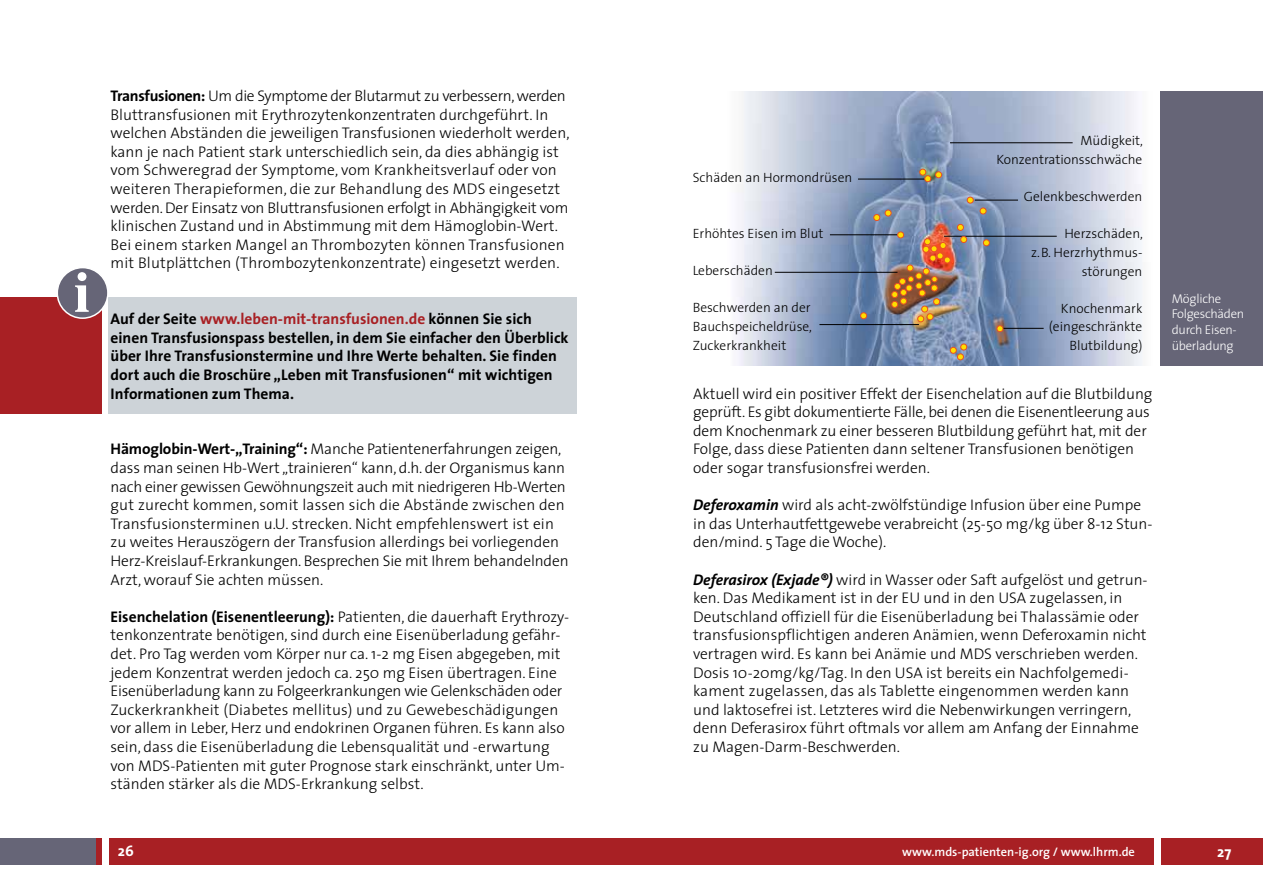
<style>
.page{position:relative;width:1263px;height:893px;background:#fff}
.page>*{position:absolute;margin:0;border:0;box-sizing:border-box;transform-origin:0 0}
.t1{font:700 57.45px "Times";color:#fff}
.t2{font:300 15.45px/18.6px "The Sans";color:#000}
.t3{font:700 15.45px/18.6px "The Sans";color:#000}
.t4{font:700 15px "The Sans";color:#fff}
.t5{font:300 13.5px/18.6px "The Sans";color:#000;text-align:right}
.t6{font:300 12.75px/15.8px "The Sans";letter-spacing:-.02em;color:#fff}
.t7{font:600 12.45px "The Sans";color:#fff}
.s1{font-weight:700}
.s2{color:#a82024}
.s3{font-weight:700;font-style:italic}
</style>
<div class="page">
<div style="left:0;top:838px;width:1263px;height:27px;background:#a82024"></div>
<div style="left:102px;top:833px;width:6px;height:38px;background:#fff"></div>
<div style="left:1155px;top:833px;width:6px;height:38px;background:#fff"></div>
<div style="left:0;top:838px;width:95px;height:27px;background:#666577"></div>
<div style="left:0;top:298px;width:102px;height:116px;background:#a82024"></div>
<div style="left:108px;top:298px;width:468px;height:116px;background:#cdd3d8"></div>
<div style="left:57px;top:268px;width:51px;height:50px;background:#666577;border-radius:50%"></div>
<div style="left:57px;top:267px;width:52px;height:52px;border:2px solid #fff;border-radius:50%"></div>
<img style="left:736px;top:91px;width:406px;height:274px">
<div style="left:1161px;top:91px;width:102px;height:274px;background:#666577"></div>
<hr style="left:858px;top:179px;width:67px;height:1px;background:#000">
<hr style="left:830px;top:234px;width:67px;height:1px;background:#000">
<hr style="left:775px;top:272px;width:122px;height:1px;background:#000">
<hr style="left:819px;top:324px;width:100px;height:1px;background:#000">
<hr style="left:950px;top:142px;width:123px;height:1px;background:#000">
<hr style="left:975px;top:200px;width:43px;height:1px;background:#000">
<hr style="left:944px;top:236px;width:113px;height:1px;background:#000">
<hr style="left:1000px;top:328px;width:44px;height:1px;background:#000">
<div style="left:935px;top:172px;width:7px;height:6px;background:#fd0;border-radius:50%"></div>
<div style="left:935px;top:172px;width:7px;height:6px;border:1px solid #e85124;border-radius:50%"></div>
<svg style="left:920px;top:169px;width:11px;height:13px"></svg>
<div style="left:919px;top:169px;width:7px;height:6px;border:1px solid #e85124;border-radius:50%"></div>
<svg style="left:967px;top:197px;width:6px;height:6px"></svg>
<svg style="left:980px;top:208px;width:6px;height:6px"></svg>
<svg style="left:997px;top:326px;width:6px;height:6px"></svg>
<div style="left:997px;top:325px;width:6px;height:7px;border:1px solid #e85124;border-radius:50%"></div>
<svg style="left:950px;top:344px;width:17px;height:16px"></svg>
<div style="left:957px;top:354px;width:7px;height:6px;border:1px solid #e85124;border-radius:50%"></div>
<svg style="left:983px;top:240px;width:6px;height:6px"></svg>
<div style="left:983px;top:239px;width:7px;height:7px;border:1px solid #e85124;border-radius:50%"></div>
<div style="left:961px;top:236px;width:6px;height:7px;background:#fd0;border-radius:50%"></div>
<div style="left:960px;top:236px;width:7px;height:7px;border:1px solid #e85124;border-radius:50%"></div>
<svg style="left:957px;top:224px;width:6px;height:6px"></svg>
<div style="left:957px;top:224px;width:7px;height:7px;border:1px solid #e85124;border-radius:50%"></div>
<div style="left:891px;top:291px;width:7px;height:7px;border:1px solid #e85124;border-radius:50%"></div>
<div style="left:891px;top:301px;width:7px;height:7px;border:1px solid #e85124;border-radius:50%"></div>
<svg style="left:874px;top:210px;width:17px;height:11px"></svg>
<div style="left:873px;top:214px;width:7px;height:7px;border:1px solid #e85124;border-radius:50%"></div>
<svg style="left:861px;top:313px;width:6px;height:6px"></svg>
<div style="left:860px;top:312px;width:7px;height:7px;border:1px solid #e85124;border-radius:50%"></div>
<img style="left:892px;top:232px;width:58px;height:90px">
<h1 class="t1" style="left:74px;top:237px;width:17px">i</h1>
<p class="t2" style="left:111px;top:86px;width:460px"><span class="s1">Transfusionen:</span> Um die Symptome der Blutarmut zu verbessern, werden Bluttransfusionen mit Erythrozytenkonzentraten durchgeführt. In welchen Abständen die jeweiligen Transfusionen wiederholt werden, kann je nach Patient stark unterschiedlich sein, da dies abhängig ist vom Schweregrad der Symptome, vom Krankheitsverlauf oder von weiteren Therapieformen, die zur Behandlung des MDS eingesetzt werden. Der Einsatz von Bluttransfusionen erfolgt in Abhängigkeit vom klinischen Zustand und in Abstimmung mit dem Hämoglobin-Wert.<br>Bei einem starken Mangel an Thrombozyten können Transfusionen mit Blutplättchen (Thrombozytenkonzentrate) eingesetzt werden.</p>
<p class="t3" style="left:111px;top:309px;width:460px">Auf der Seite <span class="s2">www.leben-mit-transfusionen.de</span> können Sie sich einen Transfusionspass bestellen, in dem Sie einfacher den Überblick über Ihre Transfusionstermine und Ihre Werte behalten. Sie finden dort auch die Broschüre „Leben mit Transfusionen“ mit wichtigen Informationen zum Thema.</p>
<p class="t2" style="left:111px;top:439px;width:460px"><span class="s1">Hämoglobin-Wert-„Training“:</span> Manche Patientenerfahrungen zeigen, dass man seinen Hb-Wert „trainieren“ kann, d.h. der Organismus kann nach einer gewissen Gewöhnungszeit auch mit niedrigeren Hb-Werten gut zurecht kommen, somit lassen sich die Abstände zwischen den Transfusionsterminen u.U. strecken. Nicht empfehlenswert ist ein zu weites Herauszögern der Transfusion allerdings bei vorliegenden Herz-Kreislauf-Erkrankungen. Besprechen Sie mit Ihrem behandelnden Arzt, worauf Sie achten müssen.</p>
<p class="t2" style="left:111px;top:607px;width:460px"><span class="s1">Eisenchelation (Eisenentleerung):</span> Patienten, die dauerhaft Erythrozy&shy;tenkonzentrate benötigen, sind durch eine Eisenüberladung gefähr&shy;det. Pro Tag werden vom Körper nur ca. 1-2 mg Eisen abgegeben, mit jedem Konzentrat werden jedoch ca. 250 mg Eisen übertragen. Eine Eisenüberladung kann zu Folgeerkrankungen wie Gelenkschäden oder Zuckerkrankheit (Diabetes mellitus) und zu Gewebeschädigungen vor allem in Leber, Herz und endokrinen Organen führen. Es kann also sein, dass die Eisenüberladung die Lebensqualität und -erwartung von MDS-Patienten mit guter Prognose stark einschränkt, unter Um&shy;ständen stärker als die MDS-Erkrankung selbst.</p>
<p class="t5" style="left:693px;top:168px;width:161px">Schäden an Hormondrüsen</p>
<p class="t5" style="left:693px;top:224px;width:132px">Erhöhtes Eisen im Blut</p>
<p class="t5" style="left:693px;top:261px;width:82px">Leberschäden</p>
<p class="t5" style="left:693px;top:298px;width:121px;text-align:justify">Beschwerden an der Bauchspeicheldrüse, Zuckerkrankheit</p>
<p class="t5" style="left:996px;top:131px;width:148px">Müdigkeit,<br>Konzentrationsschwäche</p>
<p class="t5" style="left:1024px;top:187px;width:120px">Gelenkbeschwerden</p>
<p class="t5" style="left:1031px;top:224px;width:113px">Herzschäden,<br>z.B. Herzrhythmus&shy;störungen</p>
<p class="t5" style="left:1049px;top:299px;width:95px">Knochenmark (eingeschränkte<br>Blutbildung)</p>
<p class="t6" style="left:1172px;top:290px;width:74px">Mögliche<br>Folgeschäden durch Eisen&shy;überladung</p>
<p class="t2" style="left:693px;top:384px;width:461px">Aktuell wird ein positiver Effekt der Eisenchelation auf die Blutbildung geprüft. Es gibt dokumentierte Fälle, bei denen die Eisenentleerung aus dem Knochenmark zu einer besseren Blutbildung geführt hat, mit der Folge, dass diese Patienten dann seltener Transfusionen benötigen oder sogar transfusionsfrei werden.</p>
<p class="t2" style="left:693px;top:495px;width:461px"><span class="s3">Deferoxamin</span> wird als acht-zwölfstündige Infusion über eine Pumpe in das Unterhautfettgewebe verabreicht (25-50 mg/kg über 8-12 Stun&shy;den/mind. 5 Tage die Woche).</p>
<p class="t2" style="left:693px;top:570px;width:456px"><span class="s3">Deferasirox (Exjade®)</span> wird in Wasser oder Saft aufgelöst und getrun&shy;ken. Das Medikament ist in der EU und in den USA zugelassen, in Deutschland offiziell für die Eisenüberladung bei Thalassämie oder transfusionspflichtigen anderen Anämien, wenn Deferoxamin nicht vertragen wird. Es kann bei Anämie und MDS verschrieben werden.<br>Dosis 10-20mg/kg/Tag. In den USA ist bereits ein Nachfolgemedi&shy;kament zugelassen, das als Tablette eingenommen werden kann und laktosefrei ist. Letzteres wird die Nebenwirkungen verringern, denn Deferasirox führt oftmals vor allem am Anfang der Einnahme zu Magen-Darm-Beschwerden.</p>
<p class="t4" style="left:118px;top:838px;width:17px">26</p>
<p class="t7" style="left:902px;top:841px;width:234px">www.mds-patienten-ig.org / www.lhrm.de</p>
<p class="t4" style="left:1217px;top:839px;width:16px">27</p>
</div>
